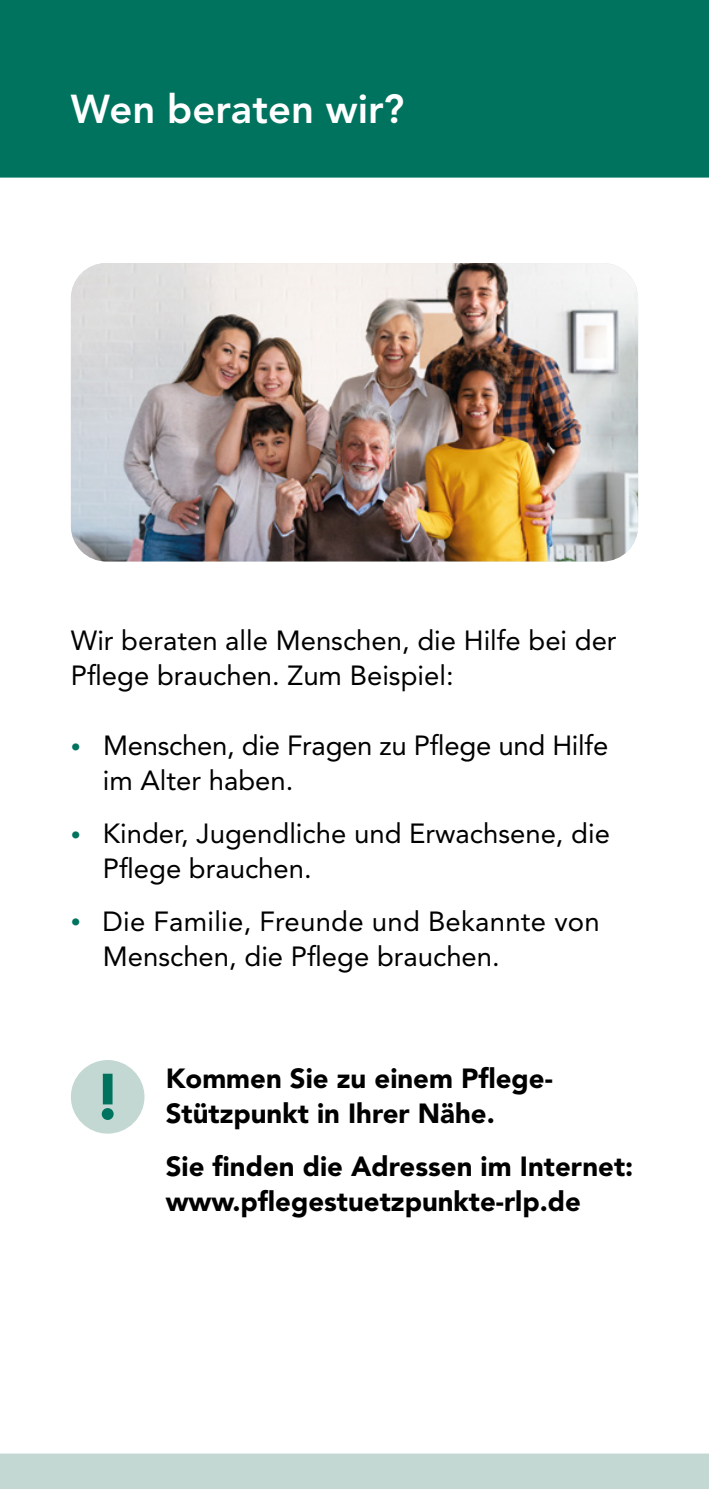
<style>
.page{position:relative;width:709px;height:1489px;background:#fff}
.page>*{position:absolute;margin:0;border:0;box-sizing:border-box;transform-origin:0 0}
.t1{font:800 40px "Avenir";color:#fff}
.t2{font:27.5px/35px "Avenir";color:#000}
.t3{font:900 27.5px/35px "Avenir";color:#000}
.s1{font-size:20px;color:#00735f}
</style>
<div class="page">
<div style="left:0;top:1453px;width:709px;height:35px;background:#c3d8d2"></div>
<img style="left:71px;top:263px;width:567px;height:298px">
<div style="left:71px;top:1059px;width:73px;height:74px;background:#c3d8d2;border-radius:50%"></div>
<svg style="left:102px;top:1073px;width:12px;height:46px"></svg>
<div style="left:0;top:0;width:709px;height:178px;background:#00735f"></div>
<h1 class="t1" style="left:71px;top:85px;width:335px">Wen beraten wir?</h1>
<p class="t2" style="left:71px;top:623px;width:547px">Wir beraten alle Menschen, die Hilfe bei der<br>Pflege brauchen. Zum Beispiel:</p>
<p class="t2" style="left:103px;top:728px;width:507px;text-indent:-32px"><span class="s1">•</span> Menschen, die Fragen zu Pflege und Hilfe im Alter haben.</p>
<p class="t2" style="left:103px;top:816px;width:508px;text-indent:-32px"><span class="s1">•</span> Kinder, Jugendliche und Erwachsene, die<br>Pflege brauchen.</p>
<p class="t2" style="left:103px;top:903px;width:498px;text-indent:-32px"><span class="s1">•</span> Die Familie, Freunde und Bekannte von<br>Menschen, die Pflege brauchen.</p>
<p class="t3" style="left:166px;top:1060px;width:388px">Kommen Sie zu einem Pflege-<br>Stützpunkt in Ihrer Nähe.</p>
<p class="t3" style="left:166px;top:1148px;width:469px">Sie finden die Adressen im Internet: www.pflegestuetzpunkte-rlp.de</p>
</div>
